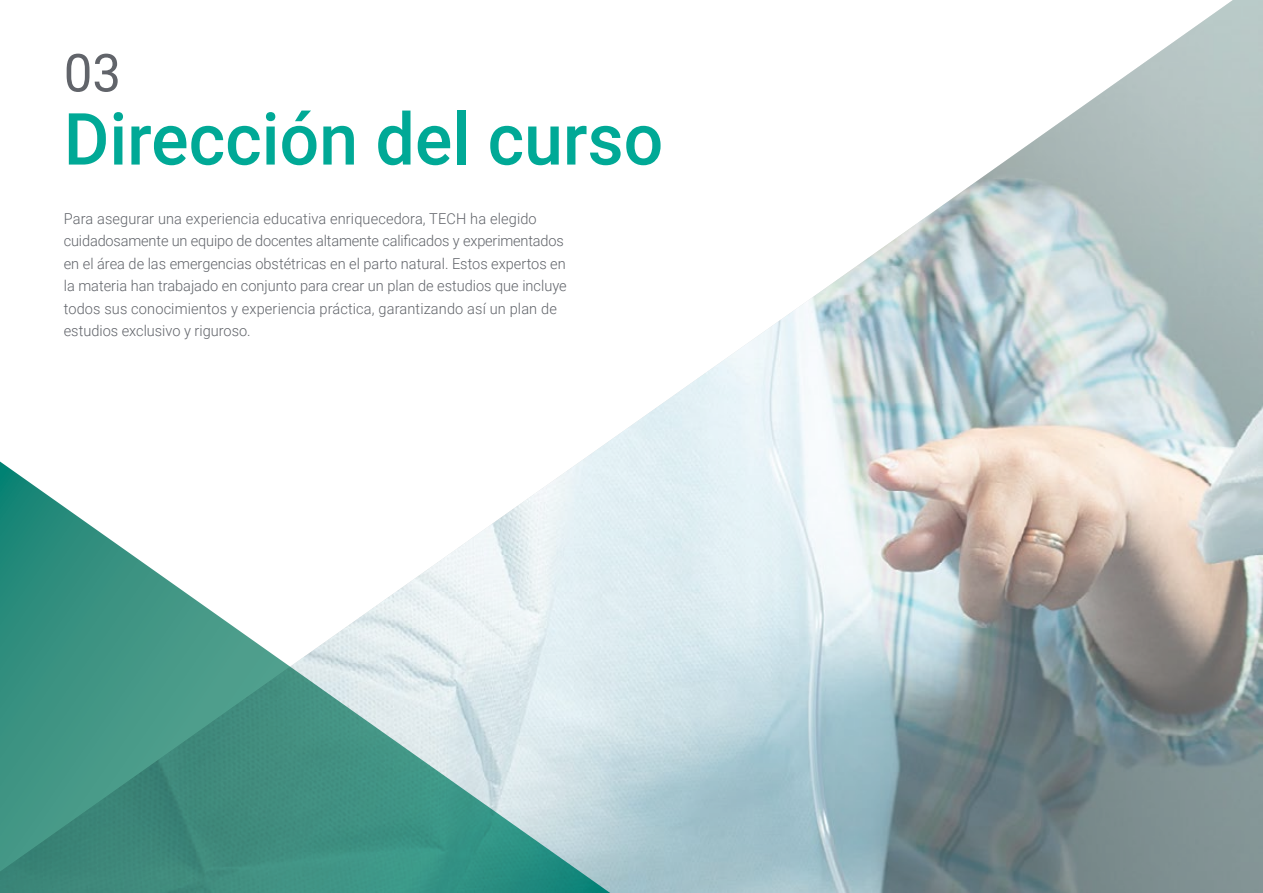
<style>
.page{position:relative;width:1263px;height:893px;background:#fff}
.page>*{position:absolute;margin:0;border:0;box-sizing:border-box;transform-origin:0 0}
.t1{font:500 72px "Roboto";color:#00a996}
.t2{font:52.5px "Roboto";color:#61646a}
.t3{font:300 15px/22.5px "Roboto";color:#61646a}
</style>
<div class="page">
<img style="left:602px;top:0;width:661px;height:893px">
<svg style="left:0;top:446px;width:640px;height:447px"></svg>
<h2 class="t2" style="left:64px;top:36px;width:59px">03</h2>
<h1 class="t1" style="left:64px;top:89px;width:601px">Dirección del curso</h1>
<p class="t3" style="left:64px;top:207px;width:504px">Para asegurar una experiencia educativa enriquecedora, TECH ha elegido cuidadosamente un equipo de docentes altamente calificados y experimentados en el área de las emergencias obstétricas en el parto natural. Estos expertos en la materia han trabajado en conjunto para crear un plan de estudios que incluye todos sus conocimientos y experiencia práctica, garantizando así un plan de estudios exclusivo y riguroso.</p>
</div>
